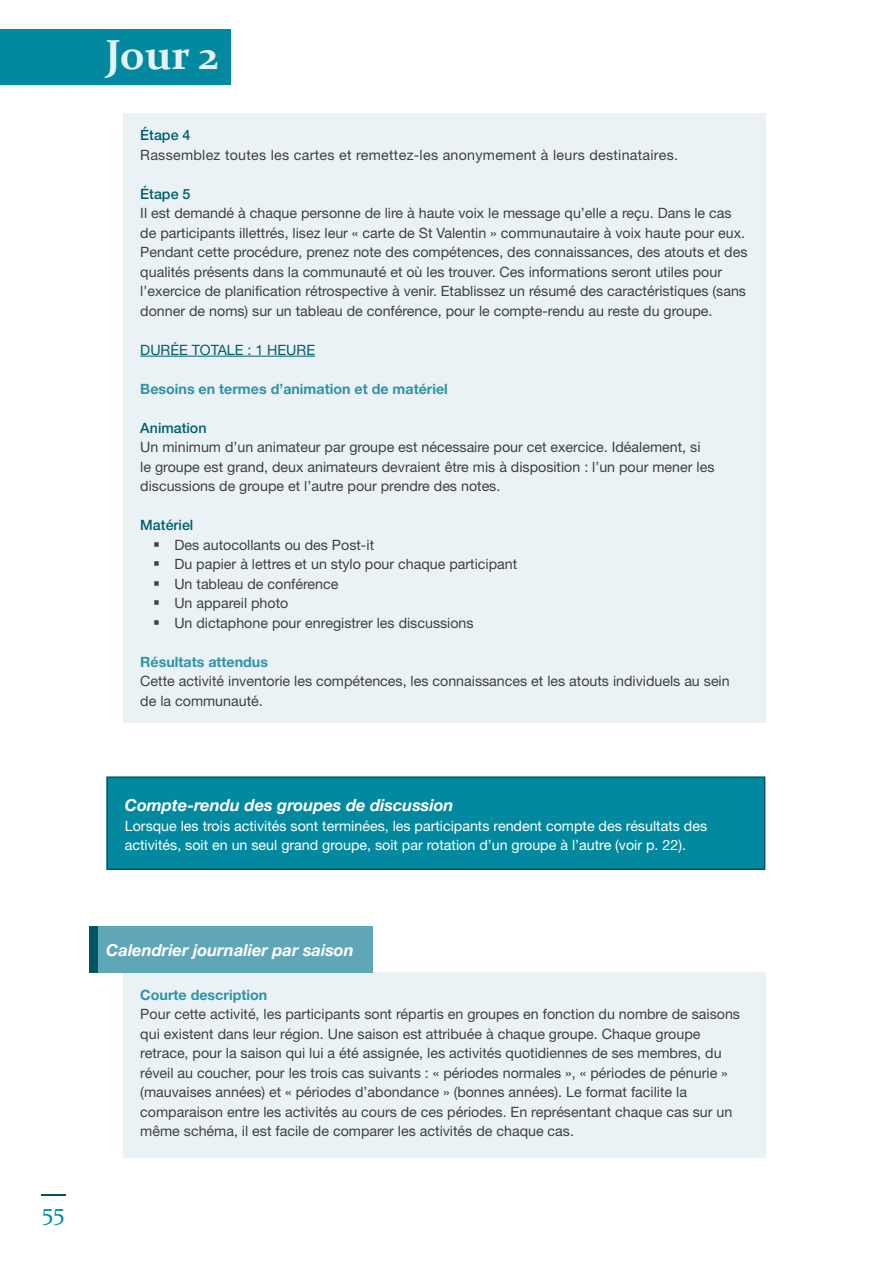
<style>
.page{position:relative;width:893px;height:1263px;background:#fff}
.page>*{position:absolute;margin:0;border:0;box-sizing:border-box;transform-origin:0 0}
.t1{font:700 42px "Constantia";color:#fff}
.t2{font:24px "Constantia";color:#02899f}
.t3{font:italic 700 16.5px "Helvetica Neue";color:#fff}
.t4{font:14.25px/19.5px "Helvetica Neue LT Std";color:#404042}
.t5{font:14.25px/19.5px "Helvetica Neue LT Std";color:#fff}
.t6{font:700 14.25px "Helvetica Neue LT Std";color:#3192a7}
.t7{font:14.25px "Helvetica Neue LT Std";letter-spacing:.02em;color:#404042}
.t8{font:500 14.25px "Helvetica Neue LT Std";color:#005f6d}
.t9{font:14.25px "Helvetica Neue LT Std";color:#005f6d}
</style>
<div class="page">
<svg style="left:41px;top:1194px;width:24px;height:1px"></svg>
<div style="left:123px;top:113px;width:642px;height:610px;background:#eaf2f5"></div>
<hr style="left:140px;top:356px;width:175px;height:1px;background:#005f6d">
<div style="left:107px;top:777px;width:658px;height:92px;background:#02899f"></div>
<div style="left:106px;top:776px;width:659px;height:94px;border:2px solid #005563"></div>
<div style="left:123px;top:972px;width:642px;height:186px;background:#eaf2f5"></div>
<div style="left:89px;top:926px;width:15px;height:46px;background:#005563"></div>
<div style="left:99px;top:926px;width:274px;height:46px;background:#5fa6b8"></div>
<div style="left:0;top:30px;width:231px;height:55px;background:#02899f"></div>
<h2 class="t2" style="left:42px;top:1196px;width:24px">55</h2>
<h1 class="t1" style="left:106px;top:26px;width:115px">Jour 2</h1>
<p class="t8" style="left:140px;top:127px;width:52px">Étape 4</p>
<p class="t7" style="left:140px;top:146px;width:539px">Rassemblez toutes les cartes et remettez-les anonymement à leurs destinataires.</p>
<p class="t8" style="left:140px;top:185px;width:52px">Étape 5</p>
<p class="t4" style="left:140px;top:203px;width:609px">Il est demandé à chaque personne de lire à haute voix le message qu’elle a reçu. Dans le cas de participants illettrés, lisez leur « carte de St Valentin » communautaire à voix haute pour eux.<br>Pendant cette procédure, prenez note des compétences, des connaissances, des atouts et des qualités présents dans la communauté et où les trouver. Ces informations seront utiles pour l’exercice de planification rétrospective à venir. Etablissez un résumé des caractéristiques (sans donner de noms) sur un tableau de conférence, pour le compte-rendu au reste du groupe.</p>
<p class="t9" style="left:140px;top:341px;width:176px">DURÉE TOTALE : 1 HEURE</p>
<p class="t6" style="left:140px;top:380px;width:309px">Besoins en termes d’animation et de matériel</p>
<p class="t8" style="left:140px;top:419px;width:68px">Animation</p>
<p class="t4" style="left:140px;top:437px;width:576px">Un minimum d’un animateur par groupe est nécessaire pour cet exercice. Idéalement, si le groupe est grand, deux animateurs devraient être mis à disposition : l’un pour mener les discussions de groupe et l’autre pour prendre des notes.</p>
<p class="t8" style="left:140px;top:517px;width:55px">Matériel</p>
<p class="t4" style="left:174px;top:535px;width:344px">Des autocollants ou des Post-it<br>Du papier à lettres et un stylo pour chaque participant Un tableau de conférence<br>Un appareil photo<br>Un dictaphone pour enregistrer les discussions</p>
<p class="t6" style="left:140px;top:653px;width:129px">Résultats attendus</p>
<p class="t4" style="left:140px;top:671px;width:591px">Cette activité inventorie les compétences, les connaissances et les atouts individuels au sein de la communauté.</p>
<p class="t3" style="left:125px;top:792px;width:330px">Compte-rendu des groupes de discussion</p>
<p class="t5" style="left:125px;top:815px;width:584px">Lorsque les trois activités sont terminées, les participants rendent compte des résultats des activités, soit en un seul grand groupe, soit par rotation d’un groupe à l’autre (voir p. 22).</p>
<p class="t3" style="left:106px;top:937px;width:249px">Calendrier journalier par saison</p>
<p class="t6" style="left:140px;top:986px;width:128px">Courte description</p>
<p class="t4" style="left:140px;top:1004px;width:601px">Pour cette activité, les participants sont répartis en groupes en fonction du nombre de saisons qui existent dans leur région. Une saison est attribuée à chaque groupe. Chaque groupe retrace, pour la saison qui lui a été assignée, les activités quotidiennes de ses membres, du réveil au coucher, pour les trois cas suivants : « périodes normales », « périodes de pénurie » (mauvaises années) et « périodes d’abondance » (bonnes années). Le format facilite la comparaison entre les activités au cours de ces périodes. En représentant chaque cas sur un même schéma, il est facile de comparer les activités de chaque cas.</p>
</div>
